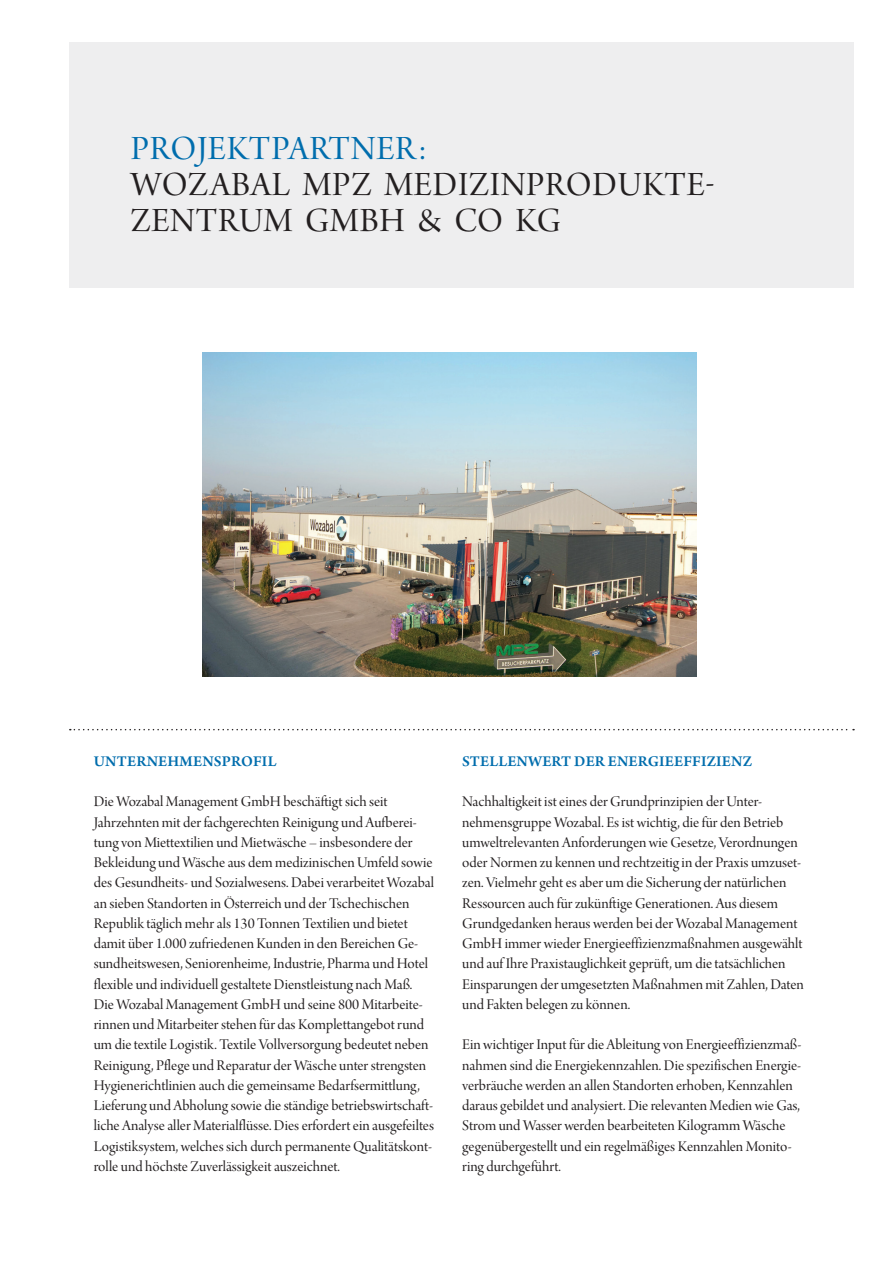
<style>
.page{position:relative;width:893px;height:1263px;background:#fff}
.page>*{position:absolute;margin:0;border:0;box-sizing:border-box;transform-origin:0 0}
.t1{font:36px "Arno Pro Display";letter-spacing:.02em;color:#231f20}
.t2{font:36px "Arno Pro Display";color:#006dad}
.t3{font:15.75px/20.2px "Arno Pro Display";color:#231f20}
.t4{font:600 15.75px "Arno Pro";letter-spacing:.01em;color:#006dad}
</style>
<div class="page">
<div style="left:69px;top:43px;width:785px;height:245px;background:#eeeeef"></div>
<img style="left:202px;top:353px;width:495px;height:323px">
<svg style="left:70px;top:729px;width:784px;height:1px"></svg>
<h1 class="t2" style="left:131px;top:129px;width:88px">Projektpartner</h1>
<h1 class="t2" style="left:419px;top:129px;width:10px">:</h1>
<h1 class="t1" style="left:131px;top:165px;width:79px">Wozabal</h1>
<h1 class="t1" style="left:302px;top:165px;width:132px">MPZ Medizinpr</h1>
<h1 class="t1" style="left:566px;top:165px;width:50px">odukte</h1>
<h1 class="t1" style="left:705px;top:165px;width:11px">-</h1>
<h1 class="t1" style="left:131px;top:201px;width:24px">zentrum</h1>
<h1 class="t1" style="left:305px;top:201px;width:257px">GmbH &amp; Co KG</h1>
<p class="t4" style="left:94px;top:752px;width:184px">UNTERNEHMENSPROFIL</p>
<p class="t3" style="left:94px;top:792px;width:342px">Die Wozabal Management GmbH beschäftigt sich seit Jahrzehnten mit der fachgerechten Reinigung und Aufberei&shy;tung von Miettextilien und Mietwäsche – insbesondere der Bekleidung und Wäsche aus dem medizinischen Umfeld sowie des Gesundheits- und Sozialwesens. Dabei verarbeitet Wozabal an sieben Standorten in Österreich und der Tschechischen Republik täglich mehr als 130 Tonnen Textilien und bietet damit über 1.000 zufriedenen Kunden in den Bereichen Ge&shy;sundheitswesen, Seniorenheime, Industrie, Pharma und Hotel flexible und individuell gestaltete Dienstleistung nach Maß.<br>Die Wozabal Management GmbH und seine 800 Mitarbeite&shy;rinnen und Mitarbeiter stehen für das Komplettangebot rund um die textile Logistik. Textile Vollversorgung bedeutet neben Reinigung, Pflege und Reparatur der Wäsche unter strengsten Hygienerichtlinien auch die gemeinsame Bedarfsermittlung, Lieferung und Abholung sowie die ständige betriebswirtschaft&shy;liche Analyse aller Materialflüsse. Dies erfordert ein ausgefeiltes Logistiksystem, welches sich durch permanente Qualitätskont&shy;rolle und höchste Zuverlässigkeit auszeichnet.</p>
<p class="t4" style="left:462px;top:752px;width:291px">STELLENWERT DER ENERGIEEFFIZIENZ</p>
<p class="t3" style="left:462px;top:792px;width:343px">Nachhaltigkeit ist eines der Grundprinzipien der Unter&shy;nehmensgruppe Wozabal. Es ist wichtig, die für den Betrieb umweltrelevanten Anforderungen wie Gesetze, Verordnungen oder Normen zu kennen und rechtzeitig in der Praxis umzuset&shy;zen. Vielmehr geht es aber um die Sicherung der natürlichen Ressourcen auch für zukünftige Generationen. Aus diesem Grundgedanken heraus werden bei der Wozabal Management GmbH immer wieder Energieeffizienzmaßnahmen ausgewählt und auf Ihre Praxistauglichkeit geprüft, um die tatsächlichen Einsparungen der umgesetzten Maßnahmen mit Zahlen, Daten und Fakten belegen zu können.</p>
<p class="t3" style="left:462px;top:1036px;width:341px">Ein wichtiger Input für die Ableitung von Energieeffizienzmaß&shy;nahmen sind die Energiekennzahlen. Die spezifischen Energie&shy;verbräuche werden an allen Standorten erhoben, Kennzahlen daraus gebildet und analysiert. Die relevanten Medien wie Gas, Strom und Wasser werden bearbeiteten Kilogramm Wäsche gegenübergestellt und ein regelmäßiges Kennzahlen Monito&shy;ring durchgeführt.</p>
</div>
